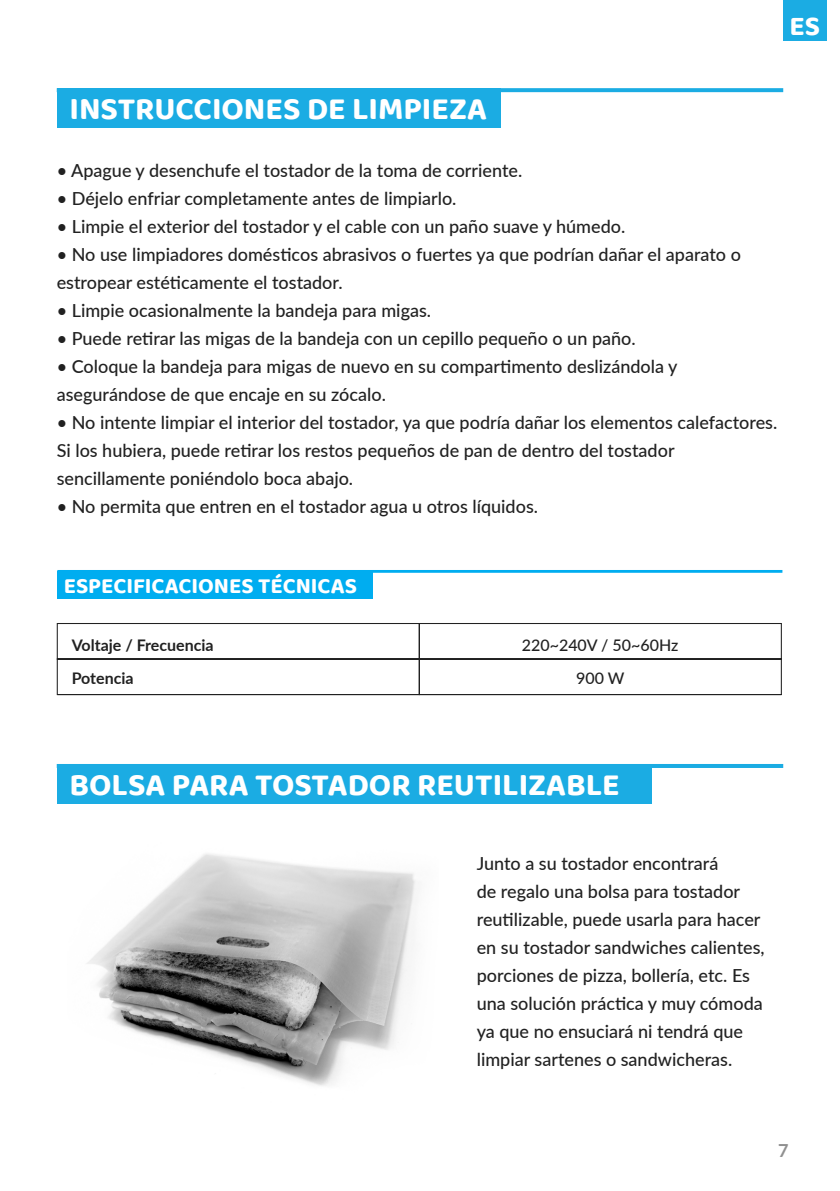
<style>
.page{position:relative;width:840px;height:1191px;background:#fff}
.page>*{position:absolute;margin:0;border:0;box-sizing:border-box;transform-origin:0 0}
.t1{font:700 32px "Baloo 2";color:#fff}
.t2{font:700 28px "Baloo 2";color:#fff}
.t3{font:700 22.4px "Baloo 2";color:#fff}
.t4{font:500 18px/28px "Lato";color:#212121}
.t5{font:700 18px "Lato";color:#909090}
.t6{font:700 16px "Lato";color:#212121}
.t7{font:500 16px "Lato";color:#212121}
</style>
<div class="page">
<div style="left:782px;top:0;width:43px;height:41px;background:#1bace3"></div>
<div style="left:57px;top:88px;width:443px;height:40px;background:#1bace3"></div>
<hr style="left:57px;top:88px;width:725px;height:4px;background:#1bace3">
<div style="left:57px;top:571px;width:315px;height:28px;background:#00adf0"></div>
<hr style="left:57px;top:570px;width:725px;height:3px;background:#00adf0">
<svg style="left:56px;top:623px;width:726px;height:72px"></svg>
<div style="left:57px;top:764px;width:594px;height:39px;background:#1bace3"></div>
<hr style="left:57px;top:764px;width:725px;height:4px;background:#1bace3">
<img style="left:87px;top:854px;width:329px;height:232px">
<h2 class="t2" style="left:788px;top:9px;width:32px">ES</h2>
<p class="t1" style="left:69px;top:89px;width:419px">INSTRUCCIONES DE LIMPIEZA</p>
<p class="t4" style="left:57px;top:156px;width:467px">• Apague y desenchufe el tostador de la toma de corriente.</p>
<p class="t4" style="left:57px;top:184px;width:401px">• Déjelo enfriar completamente antes de limpiarlo.</p>
<p class="t4" style="left:57px;top:212px;width:569px">• Limpie el exterior del tostador y el cable con un paño suave y húmedo.</p>
<p class="t4" style="left:57px;top:240px;width:685px">• No use limpiadores domésticos abrasivos o fuertes ya que podrían dañar el aparato o estropear estéticamente el tostador.</p>
<p class="t4" style="left:57px;top:296px;width:375px">• Limpie ocasionalmente la bandeja para migas.</p>
<p class="t4" style="left:57px;top:324px;width:580px">• Puede retirar las migas de la bandeja con un cepillo pequeño o un paño.</p>
<p class="t4" style="left:57px;top:352px;width:622px">• Coloque la bandeja para migas de nuevo en su compartimento deslizándola y asegurándose de que encaje en su zócalo.</p>
<p class="t4" style="left:57px;top:408px;width:721px">• No intente limpiar el interior del tostador, ya que podría dañar los elementos calefactores.<br>Si los hubiera, puede retirar los restos pequeños de pan de dentro del tostador sencillamente poniéndolo boca abajo.</p>
<p class="t4" style="left:57px;top:492px;width:482px">• No permita que entren en el tostador agua u otros líquidos.</p>
<p class="t3" style="left:64px;top:572px;width:295px">ESPECIFICACIONES TÉCNICAS</p>
<p class="t6" style="left:72px;top:633px;width:143px">Voltaje / Frecuencia</p>
<p class="t6" style="left:72px;top:666px;width:63px">Potencia</p>
<p class="t7" style="left:521px;top:633px;width:158px">220~240V / 50~60Hz</p>
<p class="t7" style="left:575px;top:666px;width:50px">900 W</p>
<p class="t1" style="left:69px;top:764px;width:551px">BOLSA PARA TOSTADOR REUTILIZABLE</p>
<p class="t4" style="left:476px;top:848px;width:289px">Junto a su tostador encontrará<br>de regalo una bolsa para tostador reutilizable, puede usarla para hacer en su tostador sandwiches calientes, porciones de pizza, bollería, etc. Es una solución práctica y muy cómoda ya que no ensuciará ni tendrá que limpiar sartenes o sandwicheras.</p>
<p class="t5" style="left:777px;top:1137px;width:12px">7</p>
</div>
